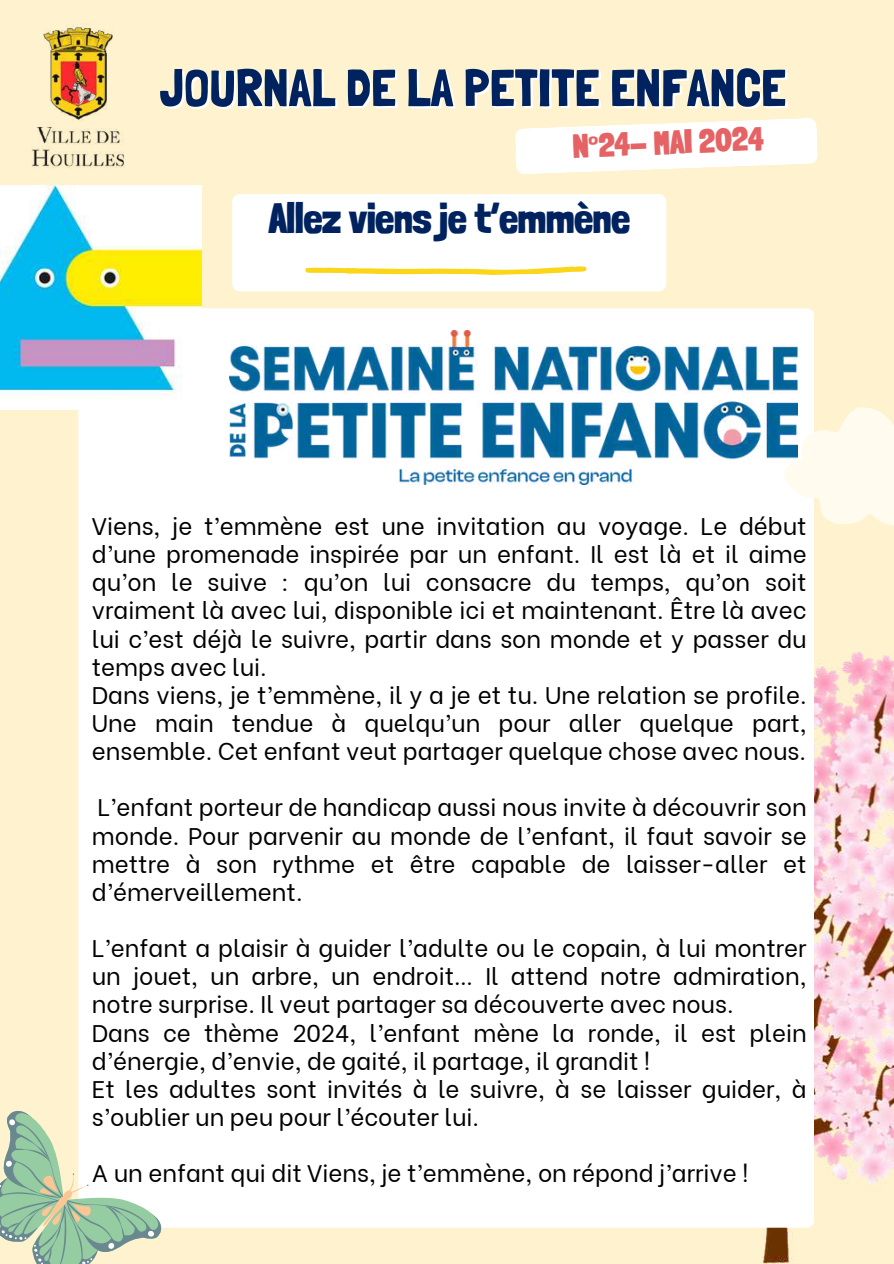
<style>
.page{position:relative;width:894px;height:1264px;background:#fff}
.page>*{position:absolute;margin:0;border:0;box-sizing:border-box;transform-origin:0 0}
.t1{font:52.2px "Londrina Solid";color:#002360}
.t2{font:900 41.4px "Londrina Solid";color:#002360}
.t3{font:900 32.55px "Londrina Solid";color:#e56365}
.t4{font:24px/28.2px "Be Vietnam";color:#000}
</style>
<div class="page">
<div style="left:0;top:0;width:893px;height:1263px;background:#fef3ce"></div>
<div style="left:232px;top:194px;width:434px;height:97px;background:#fff;border-radius:8px"></div>
<img style="left:420px;top:652px;width:473px;height:610px">
<div style="left:78px;top:308px;width:735px;height:919px;background:#fff;border-radius:8px"></div>
<svg style="left:515px;top:118px;width:302px;height:56px"></svg>
<svg style="left:789px;top:386px;width:104px;height:172px"></svg>
<svg style="left:305px;top:266px;width:281px;height:9px"></svg>
<img style="left:32px;top:27px;width:93px;height:142px">
<svg style="left:0;top:1104px;width:167px;height:159px"></svg>
<img style="left:229px;top:330px;width:568px;height:154px">
<img style="left:0;top:185px;width:201px;height:224px">
<h1 class="t1" style="left:160px;top:57px;width:627px">JOURNAL DE LA PETITE ENFANCE</h1>
<h3 class="t3" style="left:571px;top:127px;width:192px;rotate:-2deg">N°24- MAI 2024</h3>
<h2 class="t2" style="left:268px;top:194px;width:362px">Allez viens je t’emmène</h2>
<p class="t4" style="left:92px;top:509px;width:716px">Viens, je t’emmène est une invitation au voyage. Le début d’une promenade inspirée par un enfant. Il est là et il aime qu’on le suive : qu’on lui consacre du temps, qu’on soit vraiment là avec lui, disponible ici et maintenant. Être là avec lui c’est déjà le suivre, partir dans son monde et y passer du temps avec lui.<br>Dans viens, je t’emmène, il y a je et tu. Une relation se profile.<br>Une main tendue à quelqu’un pour aller quelque part, ensemble. Cet enfant veut partager quelque chose avec nous.</p>
<p class="t4" style="left:92px;top:791px;width:716px;text-align:justify">L’enfant porteur de handicap aussi nous invite à découvrir son monde. Pour parvenir au monde de l’enfant, il faut savoir se mettre à son rythme et être capable de laisser-aller et d’émerveillement.</p>
<p class="t4" style="left:92px;top:931px;width:716px">L’enfant a plaisir à guider l’adulte ou le copain, à lui montrer un jouet, un arbre, un endroit… Il attend notre admiration, notre surprise. Il veut partager sa découverte avec nous.<br>Dans ce thème 2024, l’enfant mène la ronde, il est plein d’énergie, d’envie, de gaité, il partage, il grandit !<br>Et les adultes sont invités à le suivre, à se laisser guider, à s’oublier un peu pour l’écouter lui.</p>
<p class="t4" style="left:92px;top:1156px;width:657px">A un enfant qui dit Viens, je t’emmène, on répond j’arrive !</p>
</div>
